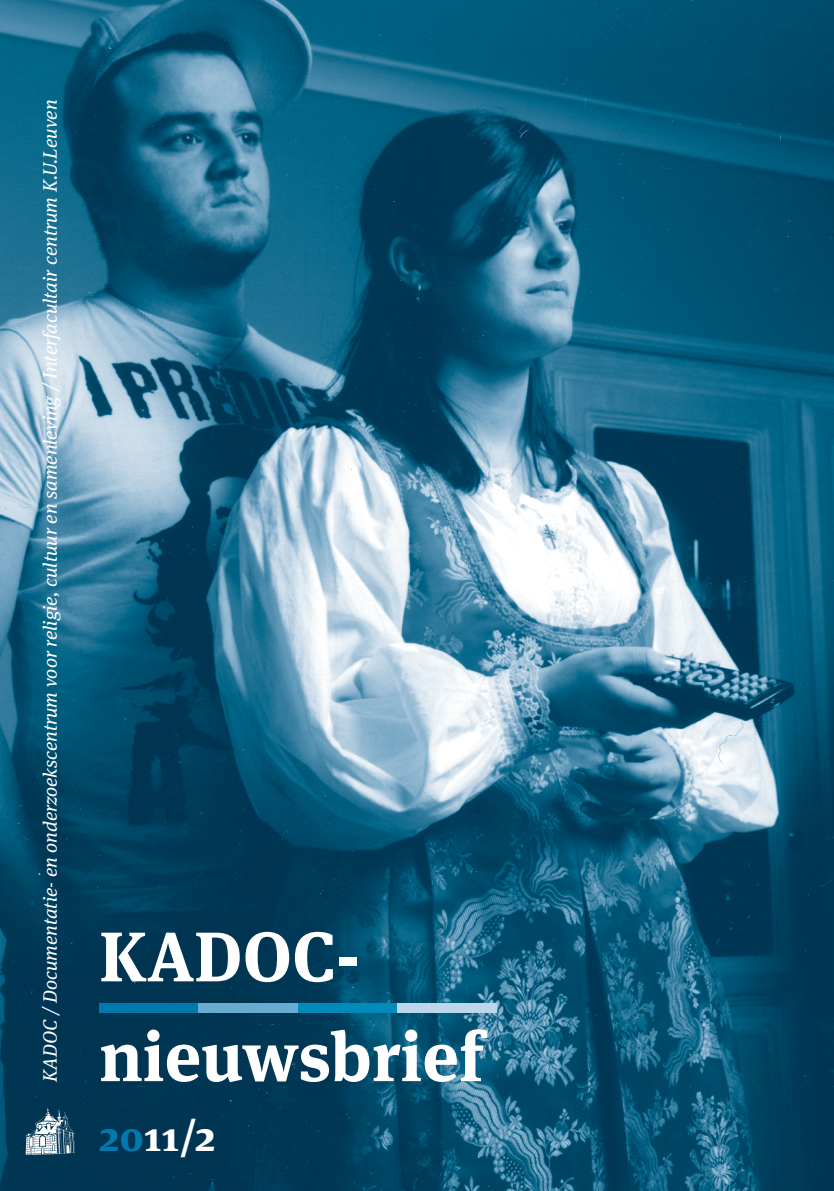
<style>
.page{position:relative;width:834px;height:1191px;background:#fff}
.page>*{position:absolute;margin:0;border:0;box-sizing:border-box;transform-origin:0 0}
.titel_vet{font:700 70px "Meta Serif";color:#fff}
.titel_vet-2{font:700 42px "Meta Serif";color:#fff}
.onderschrift{font:italic 19.43px "Meta Serif";color:#fff}
.s1{color:#0079af}
</style>
<div class="page">
<img style="left:0;top:0;width:833px;height:1191px">
<img style="left:25px;top:1107px;width:50px;height:48px">
<div style="left:99px;top:1003px;width:99px;height:10px;background:#0079af"></div>
<div style="left:198px;top:1003px;width:100px;height:10px;background:#68acd1"></div>
<div style="left:298px;top:1003px;width:99px;height:10px;background:#008bbb"></div>
<div style="left:397px;top:1003px;width:99px;height:10px;background:#bdd7ea"></div>
<p class="onderschrift" style="left:39px;top:1081px;width:983px;rotate:-90deg">KADOC / Documentatie- en onderzoekscentrum voor religie, cultuur en samenleving / Interfacultair centrum K.U.Leuven</p>
<p class="titel_vet" style="left:99px;top:914px;width:262px">KADOC-</p>
<p class="titel_vet" style="left:99px;top:1013px;width:385px">nieuwsbrief</p>
<p class="titel_vet-2" style="left:99px;top:1110px;width:117px"><span class="s1">20</span>11/2</p>
</div>
